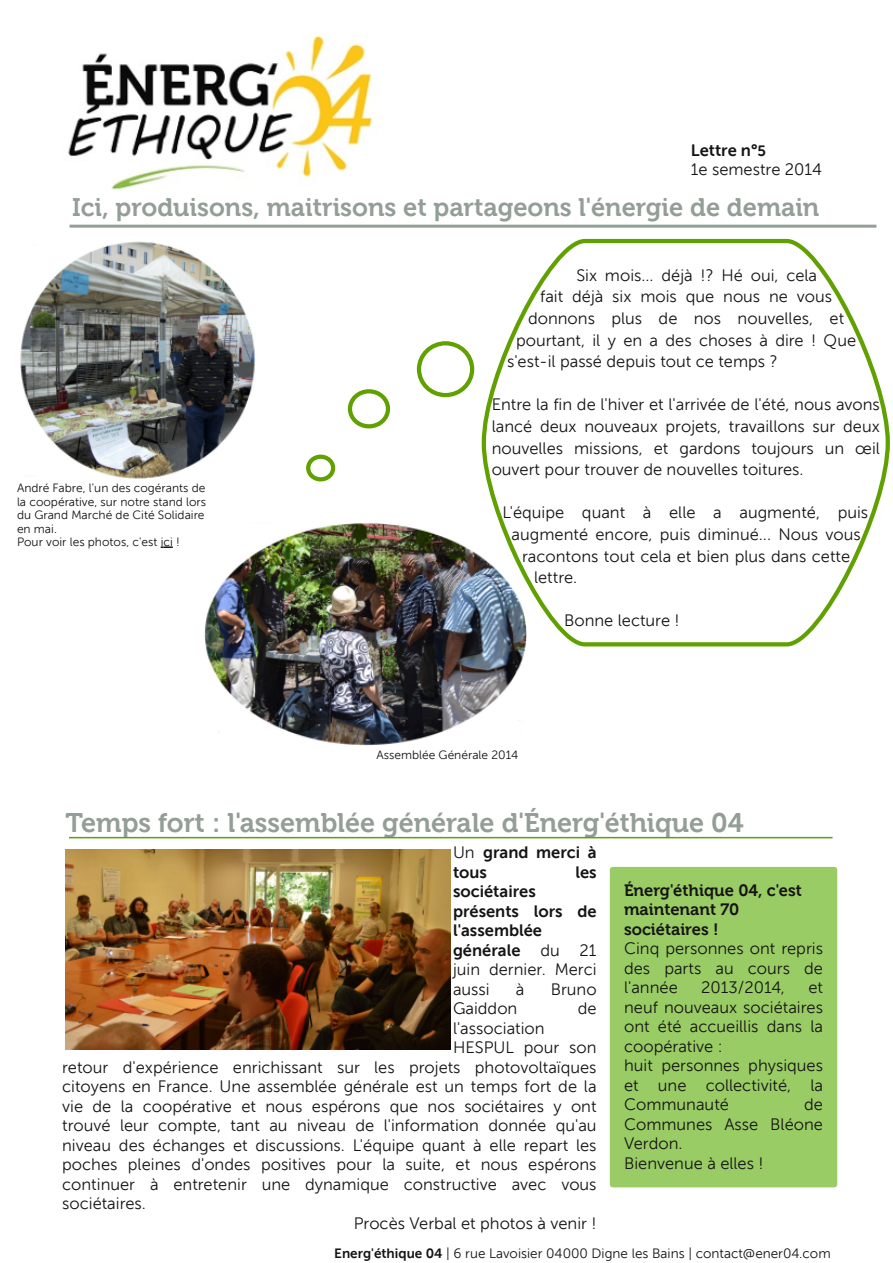
<style>
.page{position:relative;width:893px;height:1263px;background:#fff}
.page>*{position:absolute;margin:0;border:0;box-sizing:border-box;transform-origin:0 0}
.t1{font:700 27px "Museo For Dell";color:#939e97}
.t2{font:700 25.5px "Museo For Dell";color:#939e97}
.t3{font:16.5px/19.5px "Museo Sans For Dell";color:#161413}
.t4{font:700 16.5px/19.5px "Museo Sans For Dell";color:#161413}
.t5{font:700 16.5px/19.5px "Museo For Dell";color:#161413}
.t6{font:13.5px "Museo Sans For Dell";color:#161413}
.t7{font:12px/13.5px "Museo Sans For Dell";color:#161413}
.s1{font-weight:700}
.s2{font-weight:700;font-size:15px}
.s3{font-weight:400}
</style>
<div class="page">
<img style="left:204px;top:523px;width:321px;height:223px">
<img style="left:68px;top:35px;width:305px;height:155px">
<img style="left:20px;top:241px;width:235px;height:238px">
<svg style="left:480px;top:238px;width:410px;height:411px"></svg>
<svg style="left:161px;top:546px;width:12px;height:2px"></svg>
<div style="left:306px;top:455px;width:29px;height:26px;border:4px solid #60a000;border-radius:50%"></div>
<div style="left:348px;top:389px;width:42px;height:39px;border:4px solid #60a000;border-radius:50%"></div>
<div style="left:417px;top:341px;width:57px;height:56px;border:4px solid #60a000;border-radius:50%"></div>
<img style="left:66px;top:849px;width:385px;height:200px">
<div style="left:613px;top:870px;width:221px;height:314px;background:#99cc65"></div>
<div style="left:610px;top:867px;width:227px;height:320px;border:6px solid #99cc65"></div>
<hr style="left:70px;top:225px;width:806px;height:3px;background:#939e97">
<hr style="left:69px;top:837px;width:763px;height:1px;background:#60a000">
<p class="t3" style="left:691px;top:140px;width:132px"><span class="s1">Lettre n°</span><span class="s2">5<br></span>1e semestre 2014</p>
<h2 class="t2" style="left:72px;top:192px;width:749px">Ici, produisons, maitrisons et partageons l'énergie de demain</h2>
<p class="t7" style="left:17px;top:481px;width:191px">André Fabre, l'un des cogérants de la coopérative, sur notre stand lors du Grand Marché de Cité Solidaire en mai.<br>Pour voir les photos, c'est ici !</p>
<p class="t3" style="left:576px;top:265px;width:242px">Six mois... déjà !? Hé oui, cela</p>
<p class="t3" style="left:540px;top:287px;width:294px">fait déjà six mois que nous ne vous</p>
<p class="t3" style="left:528px;top:309px;width:318px">donnons plus de nos nouvelles, et</p>
<p class="t3" style="left:516px;top:330px;width:342px">pourtant, il y en a des choses à dire ! Que</p>
<p class="t3" style="left:507px;top:352px;width:272px">s'est-il passé depuis tout ce temps ?</p>
<p class="t3" style="left:492px;top:394px;width:390px;line-height:21.6px;text-align:justify">Entre la fin de l'hiver et l'arrivée de l'été, nous avons lancé deux nouveaux projets, travaillons sur deux nouvelles missions, et gardons toujours un œil ouvert pour trouver de nouvelles toitures.</p>
<p class="t3" style="left:503px;top:503px;width:367px">L'équipe quant à elle a augmenté, puis</p>
<p class="t3" style="left:512px;top:525px;width:351px">augmenté encore, puis diminué... Nous vous</p>
<p class="t3" style="left:522px;top:546px;width:330px">racontons tout cela et bien plus dans cette</p>
<p class="t3" style="left:534px;top:568px;width:45px">lettre.</p>
<p class="t3" style="left:564px;top:611px;width:117px">Bonne lecture !</p>
<p class="t7" style="left:376px;top:748px;width:143px">Assemblée Générale 2014</p>
<h1 class="t1" style="left:66px;top:807px;width:680px">Temps fort : l'assemblée générale d'Énerg'éthique 04</h1>
<p class="t4" style="left:453px;top:843px;width:145px"><span class="s3">Un</span> grand merci à tous</p>
<p class="t4" style="left:575px;top:862px;width:23px">les</p>
<p class="t4" style="left:453px;top:882px;width:145px">sociétaires présents lors de l'assemblée générale <span class="s3">du 21 juin dernier. Merci aussi</span></p>
<p class="t5" style="left:624px;top:880px;width:179px">Énerg'éthique 04, c'est maintenant 70 sociétaires !</p>
<p class="t3" style="left:624px;top:939px;width:200px;text-align:justify">Cinq personnes ont repris des parts au cours de l'année</p>
<p class="t3" style="left:701px;top:978px;width:85px">2013/2014,</p>
<p class="t3" style="left:624px;top:978px;width:200px;text-indent:184px">et neuf nouveaux sociétaires ont été accueillis dans la coopérative :<br>huit personnes physiques et une collectivité, la<br>Communauté</p>
<p class="t3" style="left:516px;top:979px;width:10px">à</p>
<p class="t3" style="left:551px;top:979px;width:47px">Bruno</p>
<p class="t3" style="left:453px;top:999px;width:66px">Gaiddon</p>
<p class="t3" style="left:578px;top:999px;width:20px">de</p>
<p class="t3" style="left:453px;top:1018px;width:93px">l'association</p>
<p class="t3" style="left:453px;top:1038px;width:145px">HESPUL pour son</p>
<p class="t3" style="left:62px;top:1057px;width:536px">retour d'expérience enrichissant sur les projets photovoltaïques</p>
<p class="t3" style="left:62px;top:1077px;width:536px">citoyens en France. Une assemblée générale est un temps fort de la</p>
<p class="t3" style="left:62px;top:1096px;width:536px">vie de la coopérative et nous espérons que nos sociétaires y ont</p>
<p class="t3" style="left:62px;top:1116px;width:536px">trouvé leur compte, tant au niveau de l'information donnée qu'au</p>
<p class="t3" style="left:62px;top:1135px;width:536px">niveau des échanges et discussions. L'équipe quant à elle repart les</p>
<p class="t3" style="left:62px;top:1155px;width:536px">poches pleines d'ondes positives pour la suite, et nous espérons</p>
<p class="t3" style="left:62px;top:1174px;width:536px">continuer à entretenir une dynamique constructive avec vous</p>
<p class="t3" style="left:62px;top:1194px;width:85px">sociétaires.</p>
<p class="t3" style="left:354px;top:1213px;width:244px">Procès Verbal et photos à venir !</p>
<p class="t6" style="left:334px;top:1245px;width:498px"><span class="s1">Energ'éthique 04</span> | 6 rue Lavoisier 04000 Digne les Bains | contact@ener04.com</p>
<p class="t3" style="left:624px;top:1095px;width:200px;text-indent:180px">de<br>Communes Asse Bléone<br>Verdon.<br>Bienvenue à elles !</p>
</div>
